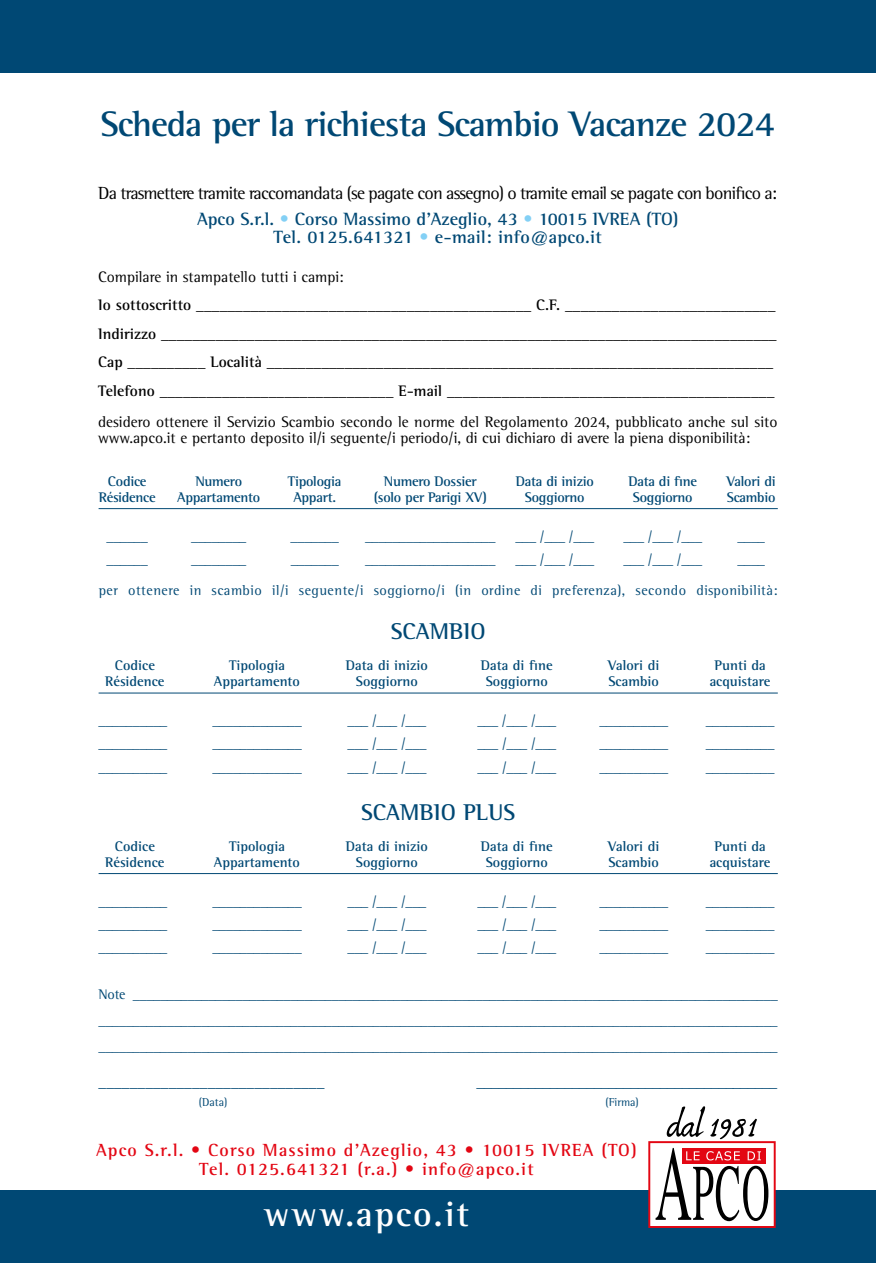
<style>
.page{position:relative;width:876px;height:1263px;background:#fff}
.page>*{position:absolute;margin:0;border:0;box-sizing:border-box;transform-origin:0 0}
.t1{font:700 36.3px "Rotis Semi Serif";letter-spacing:-.025em;color:#004874}
.t2{font:700 36px "Rotis Semi Serif";letter-spacing:.05em;color:#fff}
.t3{font:700 23.4px "Rotis Semi Serif";color:#004874}
.t4{font:700 18.15px/18.1px "Rotis Semi Serif";color:#004874;text-align:center}
.t5{font:18px "Rotis Semi Serif";letter-spacing:-.04em;color:#000}
.t6{font:700 18px/19.5px "Rotis Semi Serif";letter-spacing:.06em;color:#e30613;text-align:center}
.t7{font:700 15.6px/28.5px "Rotis Semi Serif";color:#000}
.t8{font:15.6px/15.6px "Rotis Semi Serif";color:#000}
.t9{font:15.6px "Rotis Semi Serif";color:#004874}
.t10{font:14.25px/26px "Rotis Semi Serif";letter-spacing:.035em;color:#004874}
.t11{font:700 14.25px "Rotis Semi Serif";color:#004874}
.t12{font:700 14.25px "Rotis Semi Serif";letter-spacing:-.02em;color:#004874}
.t13{font:11.7px "Rotis Semi Serif";color:#004874}
.s1{color:#83d0f5}
</style>
<div class="page">
<div style="left:0;top:1191px;width:876px;height:72px;background:#004874"></div>
<div style="left:0;top:0;width:876px;height:72px;background:#004874"></div>
<hr style="left:99px;top:508px;width:679px;height:1px;background:#004874">
<hr style="left:99px;top:693px;width:679px;height:1px;background:#004874">
<hr style="left:99px;top:873px;width:679px;height:1px;background:#004874">
<div style="left:649px;top:1142px;width:126px;height:85px;background:#fff"></div>
<svg style="left:656px;top:1148px;width:112px;height:73px"></svg>
<div style="left:648px;top:1141px;width:128px;height:87px;border:2px solid #e30613"></div>
<svg style="left:667px;top:1106px;width:90px;height:33px"></svg>
<h1 class="t1" style="left:101px;top:102px;width:676px">Scheda per la richiesta Scambio Vacanze 2024</h1>
<p class="t5" style="left:98px;top:182px;width:681px">Da trasmettere tramite raccomandata (se pagate con assegno) o tramite email se pagate con bonifico a:</p>
<p class="t4" style="left:197px;top:209px;width:483px">Apco S.r.l. <span class="s1">•</span> Corso Massimo d’Azeglio, 43 <span class="s1">•</span> 10015 IVREA (TO)<br>Tel. 0125.641321 <span class="s1">•</span> e-mail: info@apco.it</p>
<p class="t8" style="left:98px;top:269px;width:247px">Compilare in stampatello tutti i campi:</p>
<p class="t7" style="left:98px;top:291px;width:680px">Io sottoscritto ___________________________________________ C.F. ___________________________ Indirizzo _______________________________________________________________________________ Cap __________ Località _________________________________________________________________ Telefono ______________________________ E-mail __________________________________________</p>
<p class="t8" style="left:98px;top:414px;width:681px">desidero ottenere il Servizio Scambio secondo le norme del Regolamento 2024, pubblicato anche sul sito www.apco.it e pertanto deposito il/i seguente/i periodo/i, di cui dichiaro di avere la piena disponibilità:</p>
<p class="t11" style="left:108px;top:473px;width:40px">Codice</p>
<p class="t11" style="left:195px;top:473px;width:48px">Numero</p>
<p class="t12" style="left:288px;top:473px;width:55px">Tipologia</p>
<p class="t12" style="left:384px;top:473px;width:94px">Numero Dossier</p>
<p class="t12" style="left:516px;top:473px;width:80px">Data di inizio</p>
<p class="t11" style="left:628px;top:473px;width:70px">Data di fine</p>
<p class="t12" style="left:727px;top:473px;width:51px">Valori di</p>
<p class="t12" style="left:99px;top:488px;width:58px">Résidence</p>
<p class="t12" style="left:177px;top:488px;width:84px">Appartamento</p>
<p class="t11" style="left:293px;top:488px;width:44px">Appart.</p>
<p class="t12" style="left:374px;top:488px;width:115px">(solo per Parigi XV)</p>
<p class="t12" style="left:525px;top:488px;width:61px">Soggiorno</p>
<p class="t12" style="left:633px;top:488px;width:61px">Soggiorno</p>
<p class="t12" style="left:727px;top:488px;width:50px">Scambio</p>
<p class="t10" style="left:107px;top:523px;width:43px">______</p>
<p class="t10" style="left:191px;top:523px;width:57px">________</p>
<p class="t10" style="left:291px;top:523px;width:50px">_______</p>
<p class="t10" style="left:365px;top:523px;width:132px">___________________</p>
<p class="t10" style="left:515px;top:523px;width:80px">___ /___ /___</p>
<p class="t10" style="left:623px;top:523px;width:80px">___ /___ /___</p>
<p class="t10" style="left:737px;top:523px;width:29px">____</p>
<p class="t10" style="left:107px;top:546px;width:43px">______</p>
<p class="t10" style="left:191px;top:546px;width:57px">________</p>
<p class="t10" style="left:291px;top:546px;width:50px">_______</p>
<p class="t10" style="left:365px;top:546px;width:132px">___________________</p>
<p class="t10" style="left:515px;top:546px;width:80px">___ /___ /___</p>
<p class="t10" style="left:623px;top:546px;width:80px">___ /___ /___</p>
<p class="t10" style="left:99px;top:543px;width:681px;line-height:31.2px;text-indent:639px">____ per ottenere in scambio il/i seguente/i soggiorno/i (in ordine di preferenza), secondo disponibilità:</p>
<h3 class="t3" style="left:391px;top:617px;width:96px">SCAMBIO</h3>
<p class="t11" style="left:115px;top:657px;width:41px">Codice</p>
<p class="t11" style="left:229px;top:657px;width:57px">Tipologia</p>
<p class="t11" style="left:346px;top:657px;width:83px">Data di inizio</p>
<p class="t11" style="left:481px;top:657px;width:73px">Data di fine</p>
<p class="t11" style="left:608px;top:657px;width:53px">Valori di</p>
<p class="t11" style="left:714px;top:657px;width:53px">Punti da</p>
<p class="t11" style="left:105px;top:673px;width:61px">Résidence</p>
<p class="t11" style="left:214px;top:673px;width:88px">Appartamento</p>
<p class="t11" style="left:356px;top:673px;width:63px">Soggiorno</p>
<p class="t11" style="left:486px;top:673px;width:63px">Soggiorno</p>
<p class="t11" style="left:608px;top:673px;width:52px">Scambio</p>
<p class="t11" style="left:710px;top:673px;width:62px">acquistare</p>
<p class="t10" style="left:99px;top:707px;width:70px">__________</p>
<p class="t10" style="left:212px;top:707px;width:91px">_____________</p>
<p class="t10" style="left:348px;top:707px;width:80px">___ /___ /___</p>
<p class="t10" style="left:477px;top:707px;width:80px">___ /___ /___</p>
<p class="t10" style="left:599px;top:707px;width:70px">__________</p>
<p class="t10" style="left:706px;top:707px;width:70px">__________</p>
<p class="t10" style="left:99px;top:731px;width:70px">__________</p>
<p class="t10" style="left:212px;top:731px;width:91px">_____________</p>
<p class="t10" style="left:348px;top:731px;width:80px">___ /___ /___</p>
<p class="t10" style="left:477px;top:731px;width:80px">___ /___ /___</p>
<p class="t10" style="left:599px;top:731px;width:70px">__________</p>
<p class="t10" style="left:706px;top:731px;width:70px">__________</p>
<p class="t10" style="left:99px;top:754px;width:70px">__________</p>
<p class="t10" style="left:212px;top:754px;width:91px">_____________</p>
<p class="t10" style="left:348px;top:754px;width:80px">___ /___ /___</p>
<p class="t10" style="left:477px;top:754px;width:80px">___ /___ /___</p>
<p class="t10" style="left:599px;top:754px;width:70px">__________</p>
<p class="t10" style="left:706px;top:754px;width:70px">__________</p>
<h3 class="t3" style="left:361px;top:798px;width:156px">SCAMBIO PLUS</h3>
<p class="t11" style="left:115px;top:838px;width:41px">Codice</p>
<p class="t11" style="left:229px;top:838px;width:57px">Tipologia</p>
<p class="t11" style="left:346px;top:838px;width:83px">Data di inizio</p>
<p class="t11" style="left:481px;top:838px;width:73px">Data di fine</p>
<p class="t11" style="left:608px;top:838px;width:53px">Valori di</p>
<p class="t11" style="left:714px;top:838px;width:53px">Punti da</p>
<p class="t11" style="left:105px;top:853px;width:61px">Résidence</p>
<p class="t11" style="left:214px;top:853px;width:88px">Appartamento</p>
<p class="t11" style="left:356px;top:853px;width:63px">Soggiorno</p>
<p class="t11" style="left:486px;top:853px;width:63px">Soggiorno</p>
<p class="t11" style="left:608px;top:853px;width:52px">Scambio</p>
<p class="t11" style="left:710px;top:853px;width:62px">acquistare</p>
<p class="t10" style="left:99px;top:888px;width:70px">__________</p>
<p class="t10" style="left:212px;top:888px;width:91px">_____________</p>
<p class="t10" style="left:348px;top:888px;width:80px">___ /___ /___</p>
<p class="t10" style="left:477px;top:888px;width:80px">___ /___ /___</p>
<p class="t10" style="left:599px;top:888px;width:70px">__________</p>
<p class="t10" style="left:706px;top:888px;width:70px">__________</p>
<p class="t10" style="left:99px;top:911px;width:70px">__________</p>
<p class="t10" style="left:212px;top:911px;width:91px">_____________</p>
<p class="t10" style="left:348px;top:911px;width:80px">___ /___ /___</p>
<p class="t10" style="left:477px;top:911px;width:80px">___ /___ /___</p>
<p class="t10" style="left:599px;top:911px;width:70px">__________</p>
<p class="t10" style="left:706px;top:911px;width:70px">__________</p>
<p class="t10" style="left:99px;top:934px;width:70px">__________</p>
<p class="t10" style="left:212px;top:934px;width:91px">_____________</p>
<p class="t10" style="left:348px;top:934px;width:80px">___ /___ /___</p>
<p class="t10" style="left:477px;top:934px;width:80px">___ /___ /___</p>
<p class="t10" style="left:599px;top:934px;width:70px">__________</p>
<p class="t10" style="left:706px;top:934px;width:70px">__________</p>
<p class="t10" style="left:99px;top:981px;width:681px;text-align:justify">Note ______________________________________________________________________________________________ ___________________________________________________________________________________________________ ___________________________________________________________________________________________________</p>
<p class="t9" style="left:99px;top:1073px;width:227px">_____________________________</p>
<p class="t9" style="left:477px;top:1073px;width:302px">_________________________________________</p>
<p class="t13" style="left:199px;top:1095px;width:30px">(Data)</p>
<p class="t13" style="left:605px;top:1095px;width:35px">(Firma)</p>
<p class="t6" style="left:96px;top:1140px;width:542px">Apco S.r.l. • Corso Massimo d’Azeglio, 43 • 10015 IVREA (TO)<br>Tel. 0125.641321 (r.a.) • info@apco.it</p>
<h2 class="t2" style="left:264px;top:1193px;width:207px">www.apco.it</h2>
</div>
